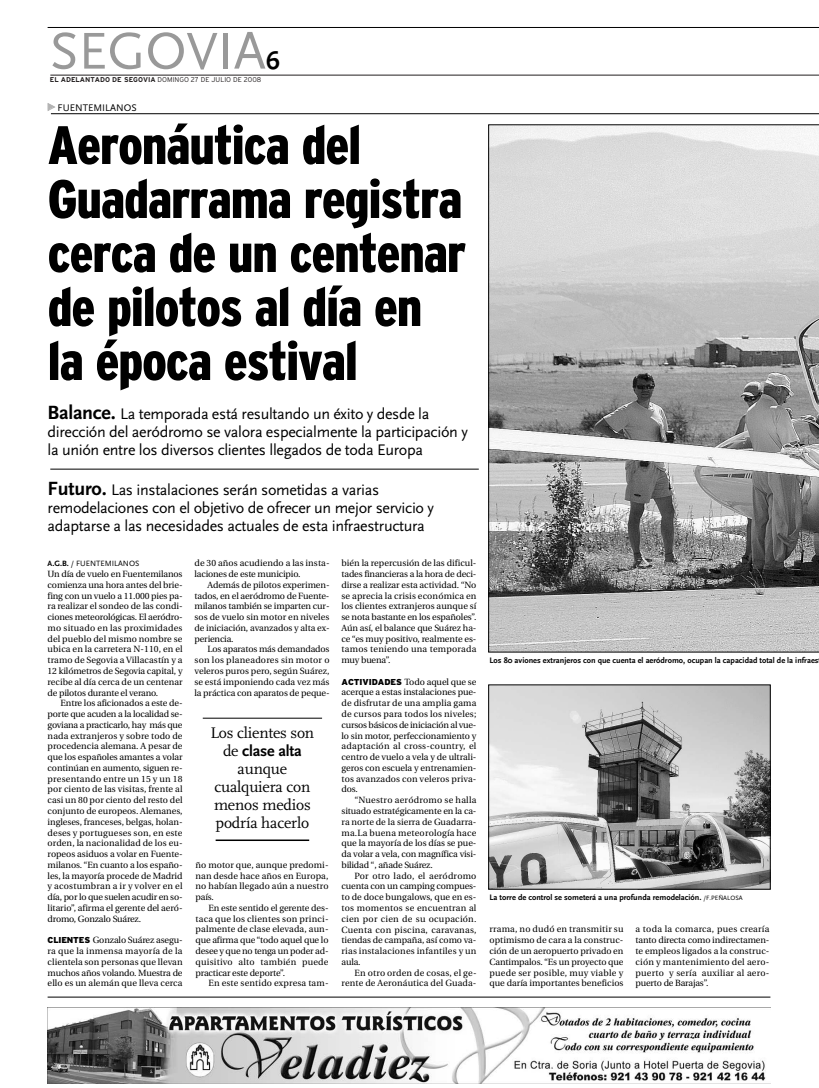
<style>
.page{position:relative;width:819px;height:1088px;background:#fff}
.page>*{position:absolute;margin:0;border:0;box-sizing:border-box;transform-origin:0 0}
.t1{font:900 condensed 54px/54px "Interstate Adobe";letter-spacing:-.02em;color:#000}
.t2{font:54px "Scala Sans";letter-spacing:-.005em;color:#999}
.t3{font:700 26px "Scala Sans";color:#000}
.t4{font:16px/18px "Scala Sans";letter-spacing:-.02em;color:#000}
.t5{font:16px/18px "FF Scala";letter-spacing:-.01em;color:#000;text-align:center}
.t6{font:700 16px "Scala Sans";letter-spacing:-.01em;color:#000}
.t7{font:10px "Scala Sans";color:#000}
.t8{font:9px/10.8px "Utopia";color:#000;text-align:justify}
.t9{font:9px/10.8px "Utopia";letter-spacing:.02em;color:#000;text-align:right}
.t10{font:700 8.3px "Scala Sans";color:#000}
.t11{font:8px "Scala Sans";color:#000}
.t12{font:300 7px "Interstate Adobe";color:#231f20}
.s1{font-weight:700}
.s2{color:#b3b3b3}
.s3{font-weight:700;font-size:20px}
.s4{font-family:"Interstate Adobe";font-weight:900;font-size:8.6px}
.s5{font-family:"FF Scala";font-weight:400}
.s6{font-weight:400;font-size:6.5px}
</style>
<div class="page">
<hr style="left:50px;top:75px;width:769px;height:1px;background:#231f20">
<hr style="left:50px;top:469px;width:429px;height:1px;background:#000">
<svg style="left:488px;top:125px;width:331px;height:527px;background:#b2b2b2"></svg>
<img style="left:491px;top:687px;width:277px;height:200px">
<hr style="left:51px;top:114px;width:768px;height:1px;background:#000">
<hr style="left:48px;top:27px;width:771px;height:1px;background:#000">
<hr style="left:48px;top:997px;width:722px;height:1px;background:#000">
<hr style="left:203px;top:718px;width:119px;height:1px;background:#000">
<hr style="left:216px;top:840px;width:93px;height:1px;background:#000">
<img style="left:48px;top:1008px;width:718px;height:75px">
<h1 class="t2" style="left:50px;top:29px;width:218px">SEGOVIA</h1>
<p class="t12" style="left:50px;top:77px;width:213px"><span class="s1">EL ADELANTADO DE SEGOVIA</span> DOMINGO 27 DE JULIO DE 2008</p>
<h2 class="t3" style="left:266px;top:50px;width:16px">6</h2>
<p class="t7" style="left:48px;top:103px;width:90px"><span class="s2">✔</span> FUENTEMILANOS</p>
<h1 class="t1" style="left:48px;top:123px;width:420px">Aeronáutica del<br>Guadarrama registra cerca de un centenar de pilotos al día en la época estival</h1>
<h3 class="t4" style="left:48px;top:406px;width:422px"><span class="s3">Balance.</span> La temporada está resultando un éxito y desde la dirección del aeródromo se valora especialmente la participación y la unión entre los diversos clientes llegados de toda Europa</h3>
<h3 class="t4" style="left:48px;top:482px;width:388px"><span class="s3">Futuro.</span> Las instalaciones serán sometidas a varias remodelaciones con el objetivo de ofrecer un mejor servicio y adaptarse a las necesidades actuales de esta infraestructura</h3>
<p class="t11" style="left:48px;top:560px;width:93px"><span class="s1">A.G.B.</span> / FUENTEMILANOS</p>
<p class="t8" style="left:48px;top:569px;width:136px">Un día de vuelo en Fuentemilanos comienza una hora antes del brie&shy;fing con un vuelo a 11.000 pies pa&shy;ra realizar el sondeo de las condi&shy;ciones meteorológicas. El aeródro&shy;mo situado en las proximidades del pueblo del mismo nombre se ubica en la carretera N-110, en el tramo de Segovia a Villacastín y a 12 kilómetros de Segovia capital, y recibe al día cerca de un centenar de pilotos durante el verano.</p>
<p class="t8" style="left:48px;top:699px;width:136px;text-indent:13px">Entre los aficionados a este de&shy;porte que acuden a la localidad se&shy;goviana a practicarlo, hay más que nada extranjeros y sobre todo de procedencia alemana. A pesar de que los españoles amantes a volar continúan en aumento, siguen re&shy;presentando entre un 15 y un 18 por ciento de las visitas, frente al casi un 80 por ciento del resto del conjunto de europeos. Alemanes, ingleses, franceses, belgas, holan&shy;deses y portugueses son, en este orden, la nacionalidad de los eu&shy;ropeos asiduos a volar en Fuente&shy;milanos. “En cuanto a los españo&shy;les, la mayoría procede de Madrid y acostumbran a ir y volver en el día, por lo que suelen acudir en so&shy;litario”, afirma el gerente del aeró&shy;dromo, Gonzalo Suárez.</p>
<p class="t8" style="left:48px;top:936px;width:136px"><span class="s4">CLIENTES</span> Gonzalo Suárez asegu&shy;ra que la inmensa mayoría de la clientela son personas que llevan muchos años volando. Muestra de ello es un alemán que lleva cerca</p>
<p class="t8" style="left:195px;top:559px;width:136px">de 30 años acudiendo a las insta&shy;laciones de este municipio.</p>
<p class="t8" style="left:195px;top:580px;width:136px;text-indent:13px">Además de pilotos experimen&shy;tados, en el aeródromo de Fuente&shy;milanos también se imparten cur&shy;sos de vuelo sin motor en niveles de iniciación, avanzados y alta ex&shy;periencia.</p>
<p class="t8" style="left:195px;top:645px;width:136px;text-indent:13px">Los aparatos más demandados son los planeadores sin motor o veleros puros pero, según Suárez, se está imponiendo cada vez más la práctica con aparatos de peque-</p>
<h3 class="t5" style="left:211px;top:725px;width:105px">Los clientes son</h3>
<h3 class="t6" style="left:223px;top:745px;width:80px"><span class="s5">de</span> clase alta</h3>
<h3 class="t5" style="left:214px;top:761px;width:98px">aunque cualquiera con menos medios podría hacerlo</h3>
<p class="t8" style="left:196px;top:860px;width:134px">ño motor que, aunque predomi&shy;nan desde hace años en Europa, no habían llegado aún a nuestro país.</p>
<p class="t8" style="left:196px;top:903px;width:134px;text-indent:13px">En este sentido el gerente des&shy;taca que los clientes son princi&shy;palmente de clase elevada, aun&shy;que afirma que “todo aquel que lo desee y que no tenga un poder ad&shy;quisitivo alto también puede practicar este deporte”.</p>
<p class="t9" style="left:208px;top:979px;width:122px">En este sentido expresa tam-</p>
<p class="t8" style="left:342px;top:559px;width:136px">bién la repercusión de las dificul&shy;tades financieras a la hora de deci&shy;dirse a realizar esta actividad. “No se aprecia la crisis económica en los clientes extranjeros aunque sí se nota bastante en los españoles”.<br>Aún así, el balance que Suárez ha&shy;ce “es muy positivo, realmente es&shy;tamos teniendo una temporada muy buena”.</p>
<p class="t8" style="left:342px;top:677px;width:136px"><span class="s4">ACTIVIDADES</span> Todo aquel que se acerque a estas instalaciones pue&shy;de disfrutar de una amplia gama de cursos para todos los niveles; cursos básicos de iniciación al vue&shy;lo sin motor, perfeccionamiento y adaptación al cross-country, el centro de vuelo a vela y de ultrali&shy;geros con escuela y entrenamien&shy;tos avanzados con veleros priva&shy;dos.</p>
<p class="t8" style="left:342px;top:796px;width:136px;text-indent:13px">“Nuestro aeródromo se halla situado estratégicamente en la ca&shy;ra norte de la sierra de Guadarra&shy;ma.La buena meteorología hace que la mayoría de los días se pue&shy;da volar a vela, con magnífica visi&shy;bilidad “, añade Suárez.</p>
<p class="t8" style="left:342px;top:871px;width:136px;text-indent:13px">Por otro lado, el aeródromo cuenta con un camping compues&shy;to de doce bungalows, que en es&shy;tos momentos se encuentran al cien por cien de su ocupación.<br>Cuenta con piscina, caravanas, tiendas de campaña, así como va&shy;rias instalaciones infantiles y un aula.</p>
<p class="t9" style="left:342px;top:968px;width:136px">En otro orden de cosas, el ge&shy;rente de Aeronáutica del Guada-</p>
<p class="t10" style="left:490px;top:657px;width:331px">Los 80 aviones extranjeros con que cuenta el aeródromo, ocupan la capacidad total de la infraes</p>
<p class="t10" style="left:490px;top:894px;width:255px">La torre de control se someterá a una profunda remodelación. <span class="s6">/F.PEÑALOSA</span></p>
<p class="t8" style="left:490px;top:925px;width:135px">rrama, no dudó en transmitir su optimismo de cara a la construc&shy;ción de un aeropuerto privado en Cantimpalos. “Es un proyecto que puede ser posible, muy viable y que daría importantes beneficios</p>
<p class="t8" style="left:635px;top:925px;width:135px">a toda la comarca, pues crearía tanto directa como indirectamen&shy;te empleos ligados a la construc&shy;ción y mantenimiento del aero&shy;puerto y sería auxiliar al aero&shy;puerto de Barajas”.</p>
</div>
